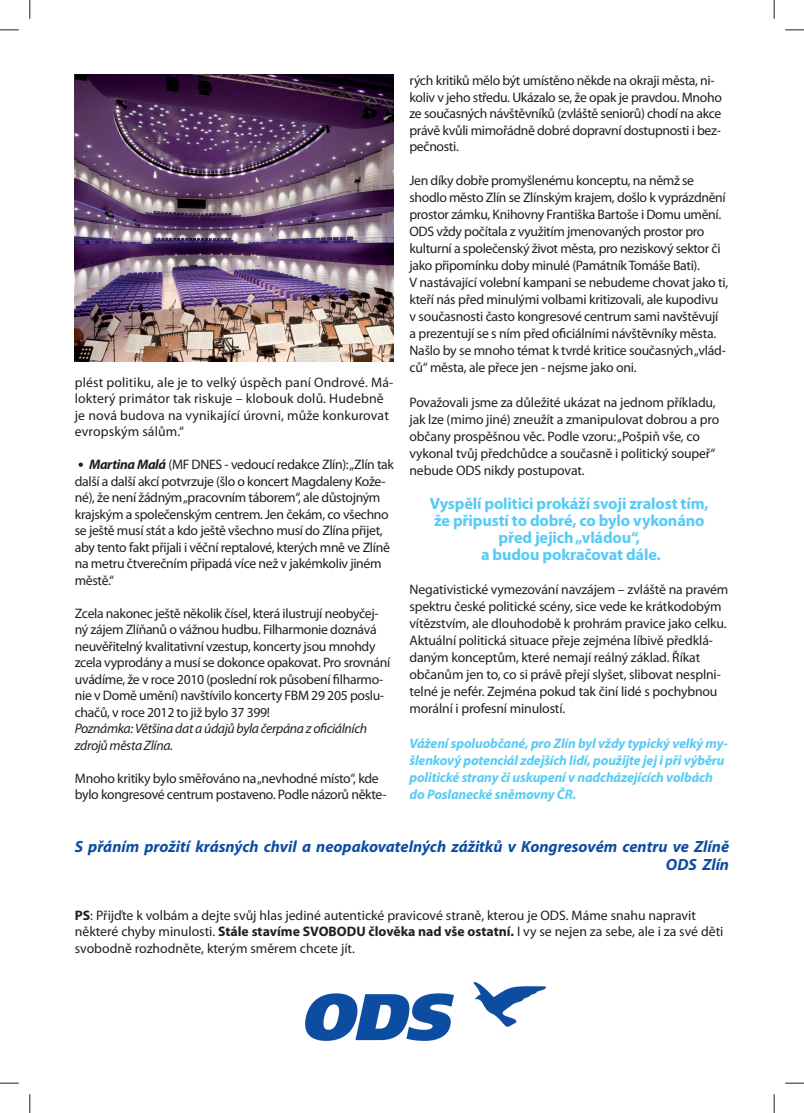
<style>
.page{position:relative;width:804px;height:1113px;background:#fff}
.page>*{position:absolute;margin:0;border:0;box-sizing:border-box;transform-origin:0 0}
.t1{font:700 16.25px/17px "Myriad Pro";letter-spacing:-.01em;color:#56cbf5;text-align:center}
.t2{font:italic 700 16.25px/18.8px "Myriad Pro";color:#0d4da1;text-align:right}
.t3{font:13.75px/17px "Myriad Pro";letter-spacing:-.025em;color:#231f20}
.t4{font:13.75px/16.5px "Myriad Pro";color:#231f20}
.t5{font:italic 700 13.75px/17px "Myriad Pro";letter-spacing:-.01em;color:#56cbf5}
.t6{font:13.75px/16.5px "Myriad Pro";letter-spacing:.01em;color:#231f20}
.t7{font:italic 13.75px/16.5px "Myriad Pro";letter-spacing:-.025em;color:#231f20}
.s1{font-family:"Calibri"}
.s2{font-weight:700;font-style:italic}
.s3{font-weight:700}
</style>
<div class="page">
<img style="left:305px;top:982px;width:240px;height:57px">
<img style="left:75px;top:75px;width:319px;height:286px">
<svg style="left:0;top:29px;width:19px;height:2px"></svg>
<svg style="left:785px;top:29px;width:19px;height:2px"></svg>
<svg style="left:0;top:1082px;width:19px;height:1px"></svg>
<svg style="left:785px;top:1082px;width:19px;height:1px"></svg>
<svg style="left:29px;top:0;width:2px;height:19px"></svg>
<svg style="left:29px;top:1094px;width:2px;height:18px"></svg>
<svg style="left:773px;top:0;width:2px;height:19px"></svg>
<svg style="left:773px;top:1094px;width:2px;height:18px"></svg>
<p class="t6" style="left:75px;top:375px;width:320px">plést politiku, ale je to velký úspěch paní Ondrové. Má&shy;lokterý primátor tak riskuje – klobouk dolů. Hudebně je nová budova na vynikající úrovni, může konkurovat evropským sálům.“</p>
<p class="t3" style="left:75px;top:457px;width:321px;line-height:16.5px"><span class="s1">•</span> <span class="s2">Martina Malá</span> (MF DNES - vedoucí redakce Zlín): „Zlín tak další a další akcí potvrzuje (šlo o koncert Magdaleny Kože&shy;né), že není žádným „pracovním táborem“, ale důstojným krajským a společenským centrem. Jen čekám, co všechno se ještě musí stát a kdo ještě všechno musí do Zlína přijet, aby tento fakt přijali i věční reptalové, kterých mně ve Zlíně na metru čtverečním připadá více než v jakémkoliv jiném městě.“</p>
<p class="t3" style="left:75px;top:605px;width:317px;line-height:16.5px">Zcela nakonec ještě několik čísel, která ilustrují neobyčej&shy;ný zájem Zlíňanů o vážnou hudbu. Filharmonie doznává neuvěřitelný kvalitativní vzestup, koncerty jsou mnohdy zcela vyprodány a musí se dokonce opakovat. Pro srovnání uvádíme, že v roce 2010 (poslední rok působení filharmo&shy;nie v Domě umění) navštívilo koncerty FBM 29 205 poslu&shy;chačů, v roce 2012 to již bylo 37 399!</p>
<p class="t7" style="left:75px;top:721px;width:294px">Poznámka: Většina dat a údajů byla čerpána z oficiálních zdrojů města Zlína.</p>
<p class="t3" style="left:75px;top:770px;width:313px;line-height:16.5px">Mnoho kritiky bylo směřováno na „nevhodné místo“, kde bylo kongresové centrum postaveno. Podle názorů někte-</p>
<p class="t3" style="left:409px;top:73px;width:314px;line-height:16.5px">rých kritiků mělo být umístěno někde na okraji města, ni&shy;koliv v jeho středu. Ukázalo se, že opak je pravdou. Mnoho ze současných návštěvníků (zvláště seniorů) chodí na akce právě kvůli mimořádně dobré dopravní dostupnosti i bez&shy;pečnosti.</p>
<p class="t3" style="left:409px;top:173px;width:320px">Jen díky dobře promyšlenému konceptu, na němž se shodlo město Zlín se Zlínským krajem, došlo k vyprázdnění prostor zámku, Knihovny Františka Bartoše i Domu umění.<br>ODS vždy počítala z využitím jmenovaných prostor pro kulturní a společenský život města, pro neziskový sektor či jako připomínku doby minulé (Památník Tomáše Bati).<br>V nastávající volební kampani se nebudeme chovat jako ti, kteří nás před minulými volbami kritizovali, ale kupodivu<br>v současnosti často kongresové centrum sami navštěvují a prezentují se s ním před oficiálními návštěvníky města.<br>Našlo by se mnoho témat k tvrdé kritice současných „vlád&shy;ců“ města, ale přece jen - nejsme jako oni.</p>
<p class="t3" style="left:409px;top:394px;width:311px">Považovali jsme za důležité ukázat na jednom příkladu, jak lze (mimo jiné) zneužít a zmanipulovat dobrou a pro občany prospěšnou věc. Podle vzoru: „Pošpiň vše, co vykonal tvůj předchůdce a současně i politický soupeř“ nebude ODS nikdy postupovat.</p>
<p class="t1" style="left:430px;top:496px;width:280px">Vyspělí politici prokáží svoji zralost tím, že připustí to dobré, co bylo vykonáno před jejich „vládou“,<br>a budou pokračovat dále.</p>
<p class="t3" style="left:409px;top:582px;width:320px">Negativistické vymezování navzájem – zvláště na pravém spektru české politické scény, sice vede ke krátkodobým vítězstvím, ale dlouhodobě k prohrám pravice jako celku.<br>Aktuální politická situace přeje zejména líbivě předklá&shy;daným konceptům, které nemají reálný základ. Říkat občanům jen to, co si právě přejí slyšet, slibovat nesplni&shy;telné je nefér. Zejména pokud tak činí lidé s pochybnou morální i profesní minulostí.</p>
<p class="t5" style="left:409px;top:735px;width:320px">Vážení spoluobčané, pro Zlín byl vždy typický velký my&shy;šlenkový potenciál zdejších lidí, použijte jej i při výběru politické strany či uskupení v nadcházejících volbách do Poslanecké sněmovny ČR.</p>
<p class="t2" style="left:75px;top:837px;width:656px">S přáním prožití krásných chvil a neopakovatelných zážitků v Kongresovém centru ve Zlíně<br>ODS Zlín</p>
<p class="t4" style="left:75px;top:907px;width:650px"><span class="s3">PS</span>: Přijďte k volbám a dejte svůj hlas jediné autentické pravicové straně, kterou je ODS. Máme snahu napravit některé chyby minulosti. <span class="s3">Stále stavíme SVOBODU člověka nad vše ostatní.</span> I vy se nejen za sebe, ale i za své děti svobodně rozhodněte, kterým směrem chcete jít.</p>
</div>
